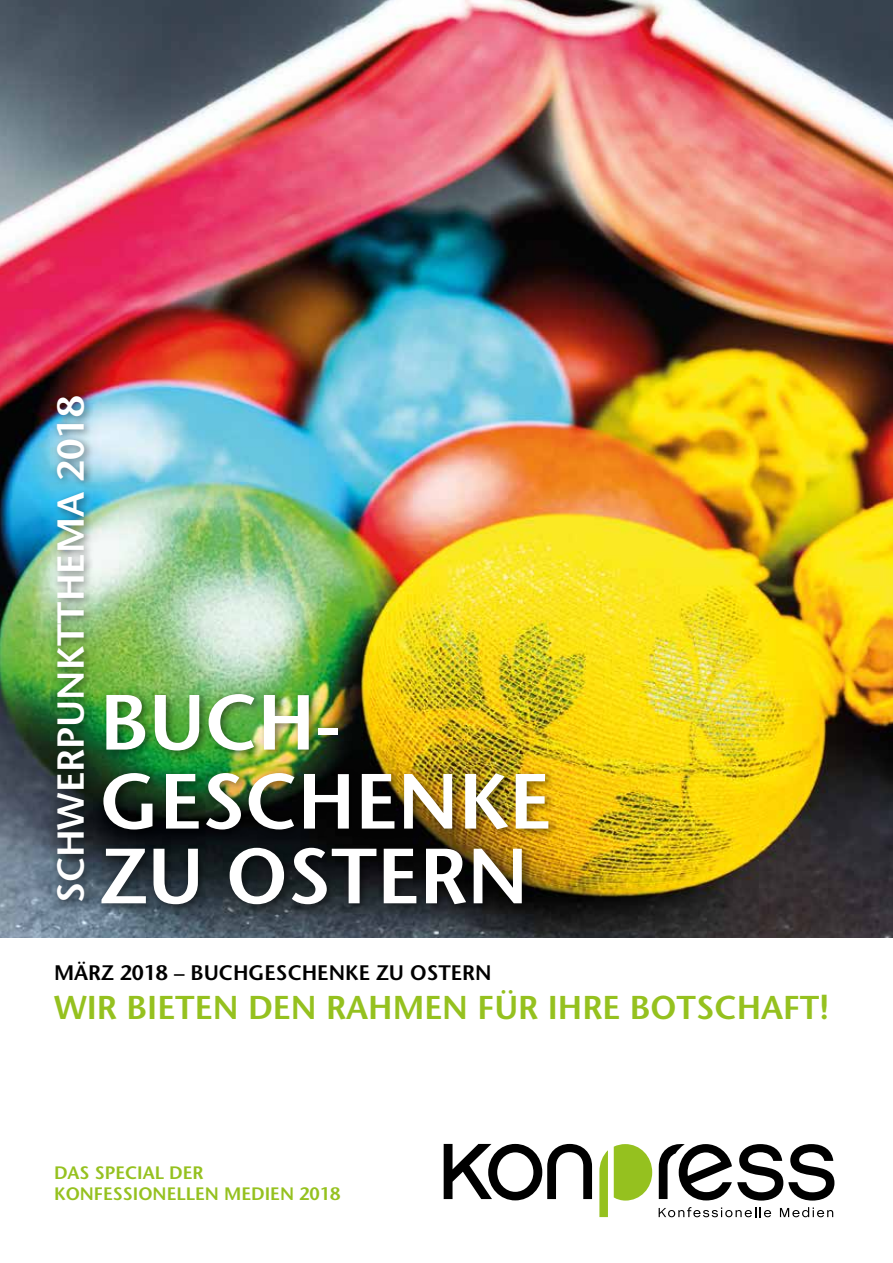
<style>
.page{position:relative;width:893px;height:1263px;background:#fff}
.page>*{position:absolute;margin:0;border:0;box-sizing:border-box;transform-origin:0 0}
.t1{font:600 78px/79.1px "Stone Sans";color:#fff}
.t2{font:600 37.5px "Stone Sans";color:#fff}
.t3{font:600 33px "Stone Sans";color:#95c11f}
.t4{font:600 21px "Stone Sans";color:#000}
.t5{font:600 18px/21px "Stone Sans";color:#95c11f}
</style>
<div class="page">
<img style="left:0;top:0;width:893px;height:938px">
<svg style="left:614px;top:1144px;width:38px;height:56px;background:#a4ca40"></svg>
<svg style="left:599px;top:1150px;width:9px;height:67px"></svg>
<svg style="left:444px;top:1144px;width:148px;height:56px"></svg>
<svg style="left:659px;top:1144px;width:175px;height:56px"></svg>
<svg style="left:659px;top:1207px;width:112px;height:10px"></svg>
<svg style="left:780px;top:1207px;width:53px;height:10px"></svg>
<div style="left:101px;top:689px;width:248px;height:72px;background:#000;opacity:.5"></div>
<div style="left:98px;top:768px;width:461px;height:72px;background:#000;opacity:.5"></div>
<div style="left:96px;top:842px;width:437px;height:73px;background:#000;opacity:.5"></div>
<div style="left:51px;top:391px;width:44px;height:520px;background:#000;opacity:.5"></div>
<h2 class="t2" style="left:47px;top:903px;width:509px;rotate:-90deg">SCH WERPUNKTTHEMA 2018</h2>
<h1 class="t1" style="left:100px;top:682px;width:453px">BUCH-<br>GESCHENKE</h1>
<h1 class="t1" style="left:100px;top:836px;width:430px">ZU OSTERN</h1>
<p class="t4" style="left:54px;top:959px;width:439px">MÄRZ 2018 – BUCHGESCHENKE ZU OSTERN</p>
<h3 class="t3" style="left:54px;top:987px;width:92px">WIR BIETEN</h3>
<h3 class="t3" style="left:248px;top:987px;width:318px">DEN RAHMEN FÜR IHRE</h3>
<h3 class="t3" style="left:630px;top:987px;width:22px">BOTSCH</h3>
<h3 class="t3" style="left:761px;top:987px;width:70px">AFT!</h3>
<p class="t5" style="left:54px;top:1162px;width:288px">DAS SP ECIAL DER<br>KONFESSIONELLEN M EDIEN 2018</p>
</div>
